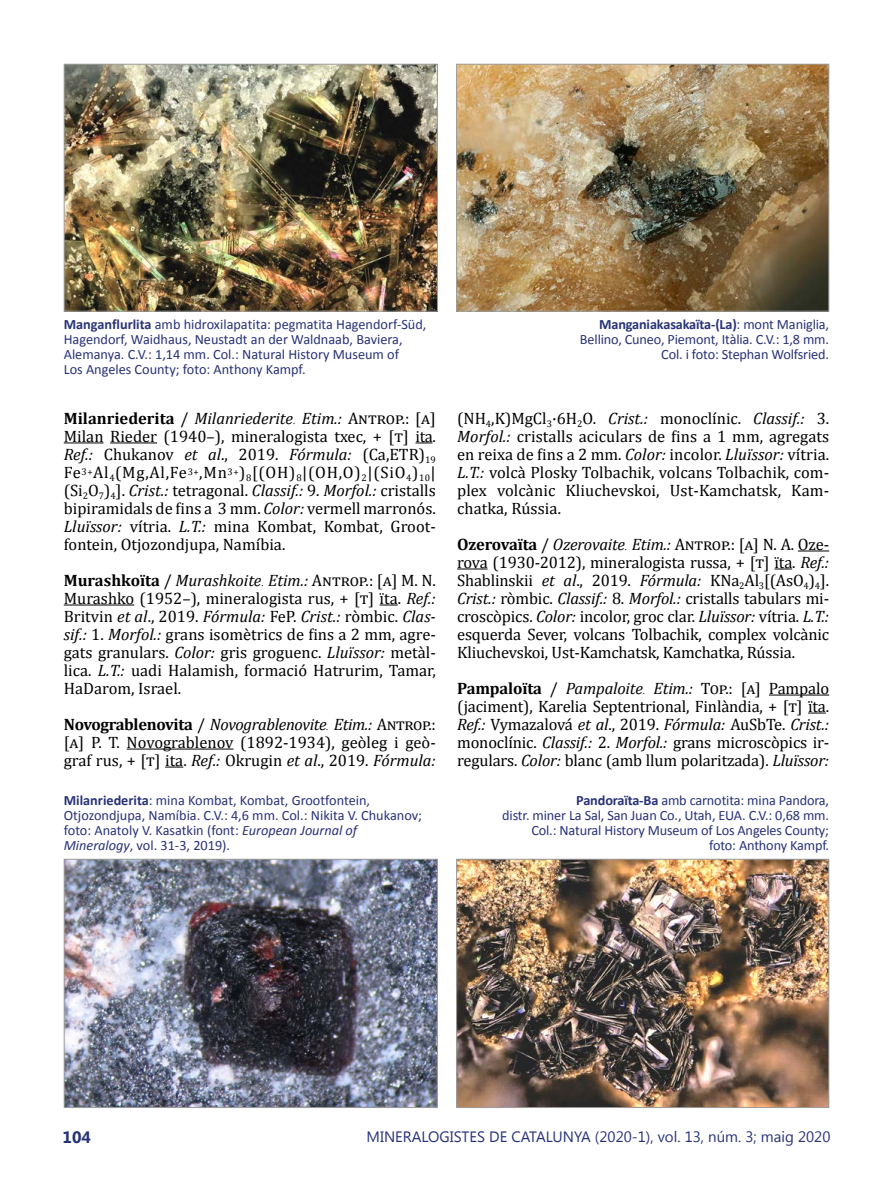
<style>
.page{position:relative;width:893px;height:1191px;background:#fff}
.page>*{position:absolute;margin:0;border:0;box-sizing:border-box;transform-origin:0 0}
.t1{font:16.5px/18px "Cambria";color:#000;text-align:justify}
.t2{font:700 16.5px "Segoe UI";color:#283277}
.t3{font:15px "Segoe UI";color:#283277}
.t4{font:14.25px/15px "Calibri";letter-spacing:-.01em;color:#283277}
.s1{font-weight:700}
.s2{font-style:italic}
.s3{font-family:"Times New Roman";font-style:italic;font-size:12px}
</style>
<div class="page">
<hr style="left:64px;top:442px;width:40px;height:1px;background:#000">
<hr style="left:110px;top:442px;width:47px;height:1px;background:#000">
<svg style="left:415px;top:442px;width:17px;height:1px"></svg>
<hr style="left:64px;top:604px;width:70px;height:1px;background:#000">
<svg style="left:380px;top:604px;width:18px;height:1px"></svg>
<hr style="left:127px;top:748px;width:106px;height:1px;background:#000">
<svg style="left:165px;top:766px;width:18px;height:1px"></svg>
<hr style="left:798px;top:550px;width:31px;height:1px;background:#000">
<hr style="left:457px;top:568px;width:31px;height:1px;background:#000">
<svg style="left:774px;top:568px;width:18px;height:1px"></svg>
<hr style="left:769px;top:694px;width:60px;height:1px;background:#000">
<svg style="left:808px;top:712px;width:18px;height:1px"></svg>
<img style="left:66px;top:66px;width:370px;height:243px">
<div style="left:64px;top:64px;width:374px;height:247px;border:1px solid #9d9d9c"></div>
<img style="left:458px;top:66px;width:369px;height:243px">
<div style="left:456px;top:64px;width:373px;height:247px;border:1px solid #9d9d9c"></div>
<img style="left:66px;top:861px;width:370px;height:245px">
<div style="left:64px;top:859px;width:374px;height:249px;border:1px solid #9d9d9c"></div>
<img style="left:458px;top:861px;width:369px;height:245px">
<div style="left:456px;top:859px;width:373px;height:249px;border:1px solid #9d9d9c"></div>
<p class="t4" style="left:64px;top:317px;width:364px"><span class="s1">Manganflurlita</span> amb hidroxilapatita: pegmatita Hagendorf-Süd, Hagendorf, Waidhaus, Neustadt an der Waldnaab, Baviera, Alemanya. C.V.: 1,14 mm. Col.: Natural History Museum of<br>Los Angeles County; foto: Anthony Kampf.</p>
<p class="t4" style="left:580px;top:316px;width:251px;text-align:right"><span class="s1">Manganiakasakaïta-(La)</span>: mont Maniglia,<br>Bellino, Cuneo, Piemont, Itàlia. C.V.: 1,8 mm.<br>Col. i foto: Stephan Wolfsried.</p>
<p class="t1" style="left:64px;top:409px;width:374px"><span class="s1">Milanriederita</span> / <span class="s2">Milanriederite</span><span class="s3">.</span> <span class="s2">Etim.:</span> Antrop.: [a] Milan Rieder (1940–), mineralogista txec, + [t] ita.<br><span class="s2">Ref.:</span> Chukanov <span class="s2">et al</span>., 2019. <span class="s2">Fórmula:</span> (Ca,ETR)<sub>19<br></sub>Fe<sup>3+</sup>Al<sub>4</sub>(Mg,Al,Fe<sup>3+</sup>,Mn<sup>3+</sup>)<sub>8</sub>[(OH)<sub>8</sub>|(OH,O)<sub>2</sub>|(SiO<sub>4</sub>)<sub>10</sub>| (Si<sub>2</sub>O<sub>7</sub>)<sub>4</sub>]. <span class="s2">Crist.:</span> tetragonal. <span class="s2">Classif.:</span> 9. <span class="s2">Morfol.:</span> cristalls bipiramidals de fins a 3 mm. <span class="s2">Color:</span> vermell marronós.<br><span class="s2">Lluïssor:</span> vítria. <span class="s2">L.T.:</span> mina Kombat, Kombat, Groot&shy;fontein, Otjozondjupa, Namíbia.</p>
<p class="t1" style="left:64px;top:571px;width:374px"><span class="s1">Murashkoïta</span> / <span class="s2">Murashkoite</span><span class="s3">.</span> <span class="s2">Etim.:</span> Antrop.: [a] M. N.<br>Murashko (1952–), mineralogista rus, + [t] ïta. <span class="s2">Ref.:<br></span>Britvin <span class="s2">et al</span>., 2019. <span class="s2">Fórmula:</span> FeP. <span class="s2">Crist.:</span> ròmbic. <span class="s2">Clas&shy;sif.:</span> 1. <span class="s2">Morfol.:</span> grans isomètrics de fins a 2 mm, agre&shy;gats granulars. <span class="s2">Color:</span> gris groguenc. <span class="s2">Lluïssor:</span> metàl· lica. <span class="s2">L.T.:</span> uadi Halamish, formació Hatrurim, Tamar, HaDarom, Israel.</p>
<p class="t1" style="left:64px;top:715px;width:374px"><span class="s1">Novograblenovita</span> / <span class="s2">Novograblenovite</span><span class="s3">.</span> <span class="s2">Etim.:</span> Antrop.: [a] P. T. Novograblenov (1892-1934), geòleg i geò&shy;graf rus, + [t] ita. <span class="s2">Ref.:</span> Okrugin <span class="s2">et al</span>., 2019. <span class="s2">Fórmula:</span></p>
<p class="t1" style="left:457px;top:409px;width:374px">(NH<sub>4</sub>,K)MgCl<sub>3</sub>·6H<sub>2</sub>O. <span class="s2">Crist.:</span> monoclínic. <span class="s2">Classif.:</span> 3.<br><span class="s2">Morfol.:</span> cristalls aciculars de fins a 1 mm, agregats en reixa de fins a 2 mm. <span class="s2">Color:</span> incolor. <span class="s2">Lluïssor:</span> vítria.<br><span class="s2">L.T.:</span> volcà Plosky Tolbachik, volcans Tolbachik, com&shy;plex volcànic Kliuchevskoi, Ust-Kamchatsk, Kam&shy;chatka, Rússia.</p>
<p class="t1" style="left:457px;top:535px;width:374px"><span class="s1">Ozerovaïta</span> / <span class="s2">Ozerovaite</span><span class="s3">.</span> <span class="s2">Etim.:</span> Antrop.: [a] N. A. Oze&shy;rova (1930-2012), mineralogista russa, + [t] ïta. <span class="s2">Ref.:<br></span>Shablinskii <span class="s2">et al</span>., 2019. <span class="s2">Fórmula:</span> KNa<sub>2</sub>Al<sub>3</sub>[(AsO<sub>4</sub>)<sub>4</sub>].<br><span class="s2">Crist.:</span> ròmbic. <span class="s2">Classif.:</span> 8. <span class="s2">Morfol.:</span> cristalls tabulars mi&shy;croscòpics. <span class="s2">Color:</span> incolor, groc clar. <span class="s2">Lluïssor:</span> vítria. <span class="s2">L.T.: </span>esquerda Sever, volcans Tolbachik, complex volcànic Kliuchevskoi, Ust-Kamchatsk, Kamchatka, Rússia.</p>
<p class="t1" style="left:457px;top:679px;width:374px"><span class="s1">Pampaloïta</span> / <span class="s2">Pampaloite</span><span class="s3">.</span> <span class="s2">Etim.:</span> Top.: [a] Pampalo (jaciment), Karelia Septentrional, Finlàndia, + [t] ïta.<br><span class="s2">Ref.:</span> Vymazalová <span class="s2">et al</span>., 2019. <span class="s2">Fórmula:</span> AuSbTe. <span class="s2">Crist.: </span>monoclínic. <span class="s2">Classif.:</span> 2. <span class="s2">Morfol.:</span> grans microscòpics ir&shy;regulars. <span class="s2">Color:</span> blanc (amb llum polaritzada). <span class="s2">Lluïssor:</span></p>
<p class="t4" style="left:64px;top:793px;width:360px"><span class="s1">Milanriederita</span>: mina Kombat, Kombat, Grootfontein, Otjozondjupa, Namíbia. C.V.: 4,6 mm. Col.: Nikita V. Chukanov; foto: Anatoly V. Kasatkin (font: <span class="s2">European Journal of Mineralogy</span>, vol. 31-3, 2019).</p>
<p class="t4" style="left:502px;top:792px;width:328px;text-align:right"><span class="s1">Pandoraïta-Ba</span> amb carnotita: mina Pandora,<br>distr. miner La Sal, San Juan Co., Utah, EUA. C.V.: 0,68 mm.<br>Col.: Natural History Museum of Los Angeles County; foto: Anthony Kampf.</p>
<p class="t2" style="left:63px;top:1125px;width:30px">104</p>
<p class="t3" style="left:367px;top:1126px;width:465px">MINERALOGISTES DE CATALUNYA (2020-1), vol. 13, núm. 3; maig 2020</p>
</div>
